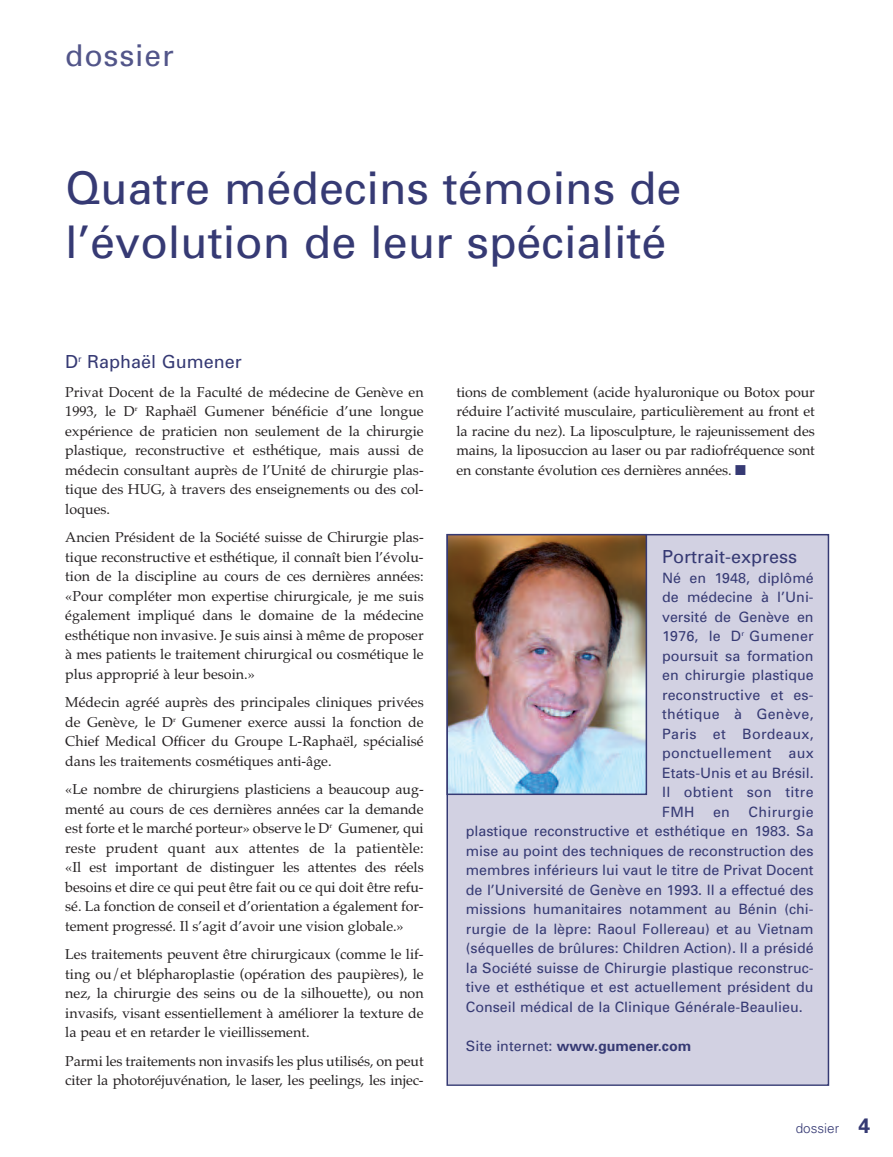
<style>
.page{position:relative;width:893px;height:1157px;background:#fff}
.page>*{position:absolute;margin:0;border:0;box-sizing:border-box;transform-origin:0 0}
.t1{font:45px/54px "Univers";color:#363a74}
.t2{font:30px "Univers";letter-spacing:.03em;color:#525589}
.t3{font:18px "Univers";color:#363a74}
.t4{font:14.25px/19.5px "Palatino";letter-spacing:-.005em;color:#231f20;text-align:justify}
.t5{font:14.25px/19.5px "Univers";color:#363a74;text-align:justify}
.t6{font:700 14.25px "Univers";color:#363a74}
.t7{font:300 13.5px "Univers";color:#363a74}
.s1{color:#363a74}
.s2{font-weight:400}
.s3{font-weight:700;font-size:21px}
</style>
<div class="page">
<div style="left:448px;top:535px;width:380px;height:549px;background:#d2d1e2"></div>
<img style="left:449px;top:537px;width:195px;height:255px">
<div style="left:446px;top:534px;width:201px;height:261px;border:2px solid #363a74"></div>
<h2 class="t2" style="left:65px;top:44px;width:110px">dossier</h2>
<h1 class="t1" style="left:65px;top:165px;width:618px">Quatre médecins témoins de l’évolution de leur spécialité</h1>
<p class="t3" style="left:65px;top:355px;width:178px">D<sup>r</sup> Raphaël Gumener</p>
<p class="t4" style="left:65px;top:382px;width:360px">Privat Docent de la Faculté de médecine de Genève en 1993, le D<sup>r</sup> Raphaël Gumener bénéficie d’une longue expérience de praticien non seulement de la chirurgie plastique, reconstructive et esthétique, mais aussi de médecin consultant auprès de l’Unité de chirurgie plas&shy;tique des HUG, à travers des enseignements ou des col&shy;loques.</p>
<p class="t4" style="left:65px;top:527px;width:360px">Ancien Président de la Société suisse de Chirurgie plas&shy;tique reconstructive et esthétique, il connaît bien l’évolu&shy;tion de la discipline au cours de ces dernières années: «Pour compléter mon expertise chirurgicale, je me suis également impliqué dans le domaine de la médecine esthétique non invasive. Je suis ainsi à même de proposer à mes patients le traitement chirurgical ou cosmétique le plus approprié à leur besoin.»</p>
<p class="t4" style="left:65px;top:692px;width:360px">Médecin agréé auprès des principales cliniques privées de Genève, le D<sup>r</sup> Gumener exerce aussi la fonction de Chief Medical Officer du Groupe L-Raphaël, spécialisé dans les traitements cosmétiques anti-âge.</p>
<p class="t4" style="left:65px;top:779px;width:360px">«Le nombre de chirurgiens plasticiens a beaucoup aug&shy;menté au cours de ces dernières années car la demande est forte et le marché porteur» observe le D<sup>r</sup> Gumener, qui reste prudent quant aux attentes de la patientèle: «Il est important de distinguer les attentes des réels besoins et dire ce qui peut être fait ou ce qui doit être refu&shy;sé. La fonction de conseil et d’orientation a également for&shy;tement progressé. Il s’agit d’avoir une vision globale.»</p>
<p class="t4" style="left:65px;top:944px;width:360px">Les traitements peuvent être chirurgicaux (comme le lif&shy;ting ou/et blépharoplastie (opération des paupières), le nez, la chirurgie des seins ou de la silhouette), ou non invasifs, visant essentiellement à améliorer la texture de la peau et en retarder le vieillissement.</p>
<p class="t4" style="left:65px;top:1051px;width:360px">Parmi les traitements non invasifs les plus utilisés, on peut citer la photoréjuvénation, le laser, les peelings, les injec-</p>
<p class="t4" style="left:456px;top:382px;width:360px">tions de comblement (acide hyaluronique ou Botox pour réduire l’activité musculaire, particulièrement au front et la racine du nez). La liposculpture, le rajeunissement des mains, la liposuccion au laser ou par radiofréquence sont en constante évolution ces dernières années. <span class="s1">■</span></p>
<p class="t3" style="left:662px;top:550px;width:136px">Portrait-express</p>
<p class="t5" style="left:662px;top:569px;width:153px">Né en 1948, diplômé de médecine à l’Uni&shy;versité de Genève en 1976, le D<sup>r</sup> Gumener poursuit sa formation en chirurgie plastique reconstructive et es&shy;thétique à Genève, Paris et Bordeaux, ponctuellement aux Etats-Unis et au Brésil.<br>Il obtient son titre FMH</p>
<p class="t5" style="left:466px;top:803px;width:349px;text-indent:283px">Chirurgie plastique reconstructive et esthétique en 1983. Sa mise au point des techniques de reconstruction des membres inférieurs lui vaut le titre de Privat Docent de l’Université de Genève en 1993. Il a effectué des missions humanitaires notamment au Bénin (chi&shy;rurgie de la lèpre: Raoul Follereau) et au Vietnam (séquelles de brûlures: Children Action). Il a présidé la Société suisse de Chirurgie plastique reconstruc&shy;tive et esthétique et est actuellement président du Conseil médical de la Clinique Générale-Beaulieu.</p>
<p class="t6" style="left:466px;top:1040px;width:227px"><span class="s2">Site internet:</span> www.gumener.com</p>
<p class="t5" style="left:713px;top:803px;width:18px">en</p>
<p class="t7" style="left:796px;top:1123px;width:76px">dossier <span class="s3">4</span></p>
</div>
